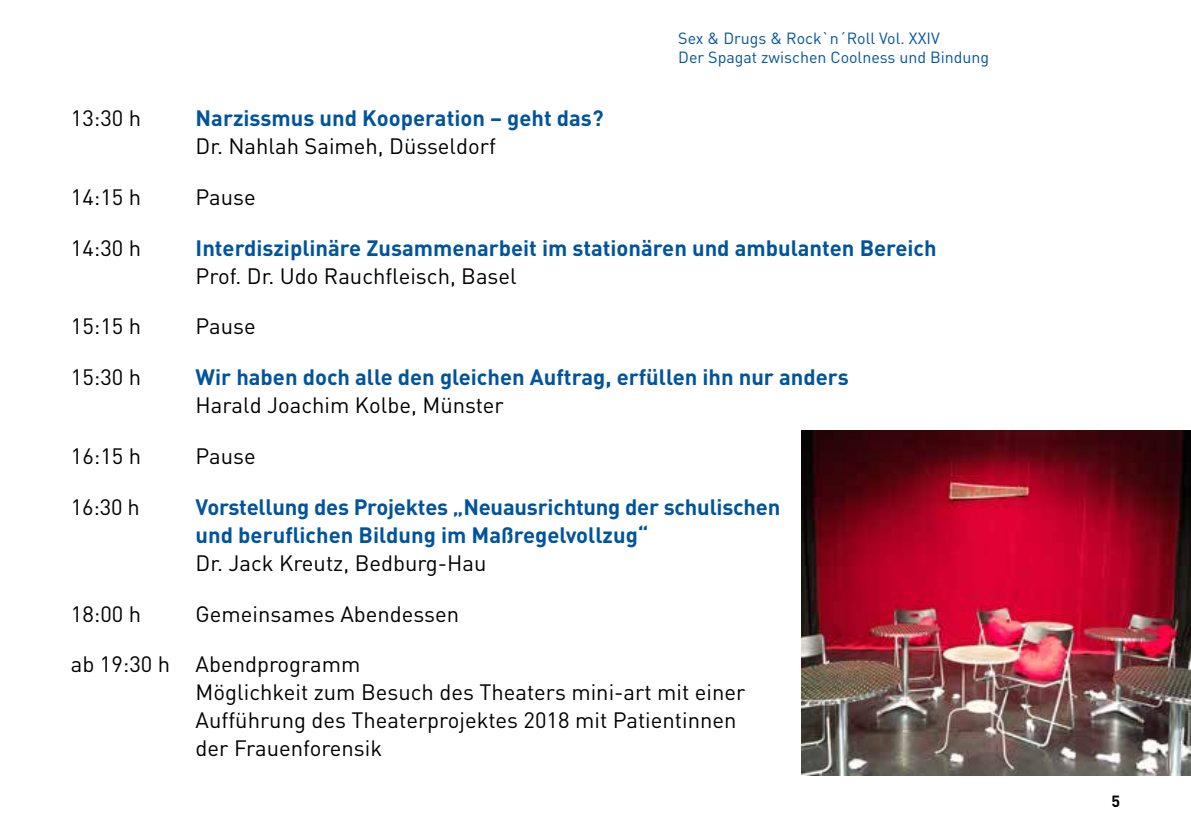
<style>
.page{position:relative;width:1191px;height:840px;background:#fff}
.page>*{position:absolute;margin:0;border:0;box-sizing:border-box;transform-origin:0 0}
.t1{font:22px/28px "DIN";color:#000}
.t2{font:700 22px/28px "DIN";color:#00549d}
.t3{font:16px/19.2px "DIN";color:#00549d}
.t4{font:700 16px "DIN";color:#000}
</style>
<div class="page">
<img style="left:801px;top:430px;width:390px;height:345px">
<p class="t3" style="left:678px;top:29px;width:312px">Sex &amp; Drugs &amp; Rock`n´Roll Vol. XXIV<br>Der Spagat zwischen Coolness und Bindung</p>
<p class="t1" style="left:71px;top:104px;width:72px">13:30 h</p>
<p class="t2" style="left:196px;top:103px;width:409px">Narzissmus und Kooperation – geht das?</p>
<p class="t1" style="left:196px;top:132px;width:302px">Dr. Nahlah Saimeh, Düsseldorf</p>
<p class="t1" style="left:71px;top:182px;width:72px">14:15 h</p>
<p class="t1" style="left:196px;top:182px;width:62px">Pause</p>
<p class="t1" style="left:71px;top:233px;width:72px">14:30 h</p>
<p class="t2" style="left:196px;top:232px;width:742px">Interdisziplinäre Zusammenarbeit im stationären und ambulanten Bereich</p>
<p class="t1" style="left:196px;top:261px;width:322px">Prof. Dr. Udo Rauchfleisch, Basel</p>
<p class="t1" style="left:71px;top:312px;width:72px">15:15 h</p>
<p class="t1" style="left:196px;top:312px;width:62px">Pause</p>
<p class="t1" style="left:71px;top:362px;width:72px">15:30 h</p>
<p class="t2" style="left:196px;top:362px;width:654px">Wir haben doch alle den gleichen Auftrag, erfüllen ihn nur anders</p>
<p class="t1" style="left:196px;top:390px;width:310px">Harald Joachim Kolbe, Münster</p>
<p class="t1" style="left:71px;top:441px;width:72px">16:15 h</p>
<p class="t1" style="left:196px;top:441px;width:62px">Pause</p>
<p class="t1" style="left:71px;top:492px;width:70px">16:30 h</p>
<p class="t2" style="left:196px;top:491px;width:586px">Vorstellung des Projektes „Neuausrichtung der schulischen und beruflichen Bildung im Maßregelvollzug“</p>
<p class="t1" style="left:196px;top:548px;width:292px">Dr. Jack Kreutz, Bedburg-Hau</p>
<p class="t1" style="left:71px;top:599px;width:72px">18:00 h</p>
<p class="t1" style="left:196px;top:599px;width:265px">Gemeinsames Abendessen</p>
<p class="t1" style="left:196px;top:649px;width:551px;text-indent:-125px">ab 19:30 h Abendprogramm<br>Möglichkeit zum Besuch des Theaters mini-art mit einer Aufführung des Theaterprojektes 2018 mit Patientinnen der Frauenforensik</p>
<p class="t4" style="left:1111px;top:790px;width:10px">5</p>
</div>
